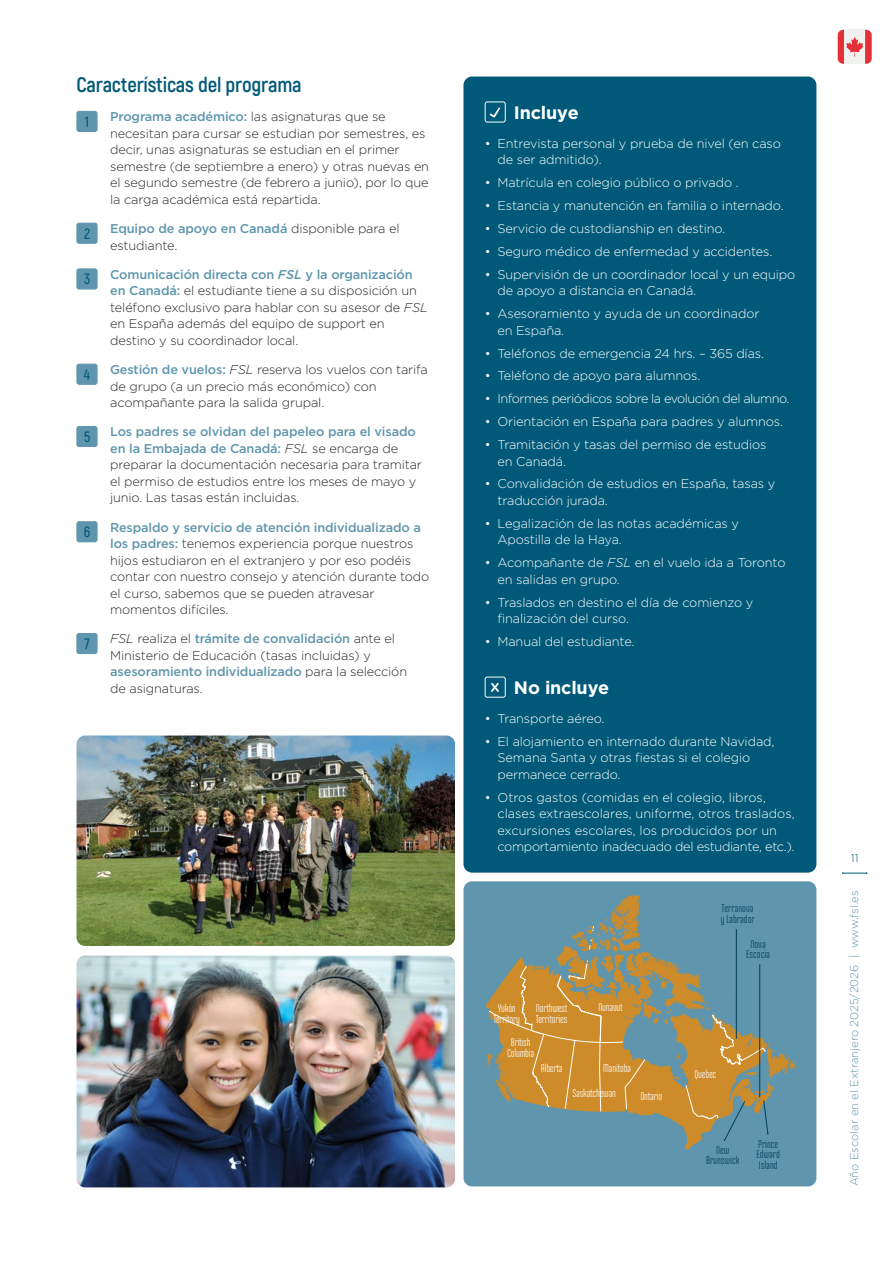
<style>
.page{position:relative;width:893px;height:1263px;background:#fff}
.page>*{position:absolute;margin:0;border:0;box-sizing:border-box;transform-origin:0 0}
.t1{font:700 21px "Akrobat";letter-spacing:-.01em;color:#005978}
.t2{font:700 18px "Gotham";letter-spacing:-.01em;color:#fff}
.t3{font:600 15px "Akrobat";color:#005978}
.t4{font:300 12.75px/16.5px "Gotham";letter-spacing:-.01em;color:#292829}
.t5{font:300 12.75px/16.5px "Gotham";letter-spacing:-.01em;color:#fff}
.t6{font:300 12.75px "Gotham";letter-spacing:-.04em;color:#fff}
.t7{font:11.25px/10.4px "Ando";letter-spacing:-.02em;color:#fff;text-align:center}
.t8{font:11.25px/10.4px "Ando";color:#013d5b}
.t9{font:300 11.25px "Gotham";color:#5f96ad}
.t10{font:300 11.25px "Gotham";color:#005978}
.s1{font-weight:500;color:#5f96ad}
.s2{font-weight:500;font-style:italic;color:#5f96ad}
.s3{font-style:italic}
</style>
<div class="page">
<svg style="left:842px;top:872px;width:25px;height:2px"></svg>
<img style="left:77px;top:735px;width:378px;height:211px">
<img style="left:77px;top:955px;width:378px;height:232px">
<div style="left:463px;top:881px;width:353px;height:305px;background:#5f96ad;border-radius:9px"></div>
<div style="left:77px;top:111px;width:20px;height:20px;background:#5f96ad;border-radius:2px"></div>
<div style="left:77px;top:111px;width:20px;height:21px;border:1px solid #5f96ad;border-radius:2px"></div>
<div style="left:77px;top:223px;width:20px;height:20px;background:#5f96ad;border-radius:2px"></div>
<div style="left:77px;top:223px;width:20px;height:21px;border:1px solid #5f96ad;border-radius:2px"></div>
<div style="left:77px;top:269px;width:20px;height:20px;background:#5f96ad;border-radius:2px"></div>
<div style="left:77px;top:268px;width:20px;height:21px;border:1px solid #5f96ad;border-radius:2px"></div>
<div style="left:77px;top:364px;width:20px;height:20px;background:#5f96ad;border-radius:2px"></div>
<div style="left:77px;top:364px;width:20px;height:21px;border:1px solid #5f96ad;border-radius:2px"></div>
<div style="left:77px;top:426px;width:20px;height:21px;background:#5f96ad;border-radius:2px"></div>
<div style="left:77px;top:426px;width:20px;height:21px;border:1px solid #5f96ad;border-radius:2px"></div>
<div style="left:77px;top:522px;width:20px;height:20px;background:#5f96ad;border-radius:2px"></div>
<div style="left:77px;top:521px;width:20px;height:21px;border:1px solid #5f96ad;border-radius:2px"></div>
<div style="left:77px;top:633px;width:20px;height:21px;background:#5f96ad;border-radius:2px"></div>
<div style="left:77px;top:633px;width:20px;height:21px;border:1px solid #5f96ad;border-radius:2px"></div>
<div style="left:463px;top:77px;width:353px;height:796px;background:#005978;border-radius:9px"></div>
<svg style="left:490px;top:107px;width:10px;height:10px"></svg>
<div style="left:485px;top:102px;width:21px;height:20px;border:1px solid #fff;border-radius:2px"></div>
<svg style="left:491px;top:683px;width:8px;height:9px"></svg>
<div style="left:485px;top:677px;width:21px;height:20px;border:1px solid #fff;border-radius:2px"></div>
<svg style="left:485px;top:894px;width:310px;height:255px"></svg>
<svg style="left:838px;top:30px;width:34px;height:34px"></svg>
<h1 class="t1" style="left:77px;top:72px;width:227px">Características del programa</h1>
<p class="t3" style="left:85px;top:112px;width:6px">1</p>
<p class="t4" style="left:110px;top:108px;width:321px"><span class="s1">Programa académico:</span> las asignaturas que se necesitan para cursar se estudian por semestres, es decir, unas asignaturas se estudian en el primer semestre (de septiembre a enero) y otras nuevas en el segundo semestre (de febrero a junio), por lo que la carga académica está repartida.</p>
<p class="t3" style="left:84px;top:224px;width:8px">2</p>
<p class="t4" style="left:110px;top:220px;width:291px"><span class="s1">Equipo de apoyo en Canadá</span> disponible para el estudiante.</p>
<p class="t3" style="left:84px;top:270px;width:8px">3</p>
<p class="t4" style="left:110px;top:266px;width:319px"><span class="s1">Comunicación directa con</span> <span class="s2">FSL</span> <span class="s1">y la organización en Canadá:</span> el estudiante tiene a su disposición un teléfono exclusivo para hablar con su asesor de <span class="s3">FSL </span>en España además del equipo de support en destino y su coordinador local.</p>
<p class="t3" style="left:84px;top:365px;width:8px">4</p>
<p class="t4" style="left:110px;top:361px;width:319px"><span class="s1">Gestión de vuelos:</span> <span class="s3">FSL</span> reserva los vuelos con tarifa de grupo (a un precio más económico) con acompañante para la salida grupal.</p>
<p class="t3" style="left:84px;top:428px;width:8px">5</p>
<p class="t4" style="left:110px;top:423px;width:314px"><span class="s1">Los padres se olvidan del papeleo para el visado en la Embajada de Canadá:</span> <span class="s3">FSL</span> se encarga de preparar la documentación necesaria para tramitar el permiso de estudios entre los meses de mayo y junio. Las tasas están incluidas.</p>
<p class="t3" style="left:84px;top:523px;width:8px">6</p>
<p class="t4" style="left:110px;top:519px;width:321px"><span class="s1">Respaldo y servicio de atención individualizado a los padres:</span> tenemos experiencia porque nuestros hijos estudiaron en el extranjero y por eso podéis contar con nuestro consejo y atención durante todo el curso, sabemos que se pueden atravesar momentos difíciles.</p>
<p class="t3" style="left:84px;top:635px;width:7px">7</p>
<p class="t4" style="left:110px;top:630px;width:299px"><span class="s3">FSL</span> realiza el <span class="s1">trámite de convalidación</span> ante el Ministerio de Educación (tasas incluidas) y <span class="s1">asesoramiento individualizado</span> para la selección de asignaturas.</p>
<h2 class="t2" style="left:514px;top:100px;width:66px">Incluye</h2>
<p class="t5" style="left:497px;top:135px;width:285px;text-indent:-13px">• Entrevista personal y prueba de nivel (en caso de ser admitido).</p>
<p class="t5" style="left:485px;top:174px;width:255px">• Matrícula en colegio público o privado .</p>
<p class="t5" style="left:485px;top:197px;width:300px">• Estancia y manutención en familia o internado.</p>
<p class="t5" style="left:485px;top:220px;width:242px">• Servicio de custodianship en destino.</p>
<p class="t5" style="left:485px;top:243px;width:289px">• Seguro médico de enfermedad y accidentes.</p>
<p class="t5" style="left:497px;top:266px;width:299px;text-indent:-13px">• Supervisión de un coordinador local y un equipo de apoyo a distancia en Canadá.</p>
<p class="t5" style="left:497px;top:305px;width:264px;text-indent:-13px">• Asesoramiento y ayuda de un coordinador en España.</p>
<p class="t5" style="left:485px;top:344px;width:281px">• Teléfonos de emergencia 24 hrs. – 365 días.</p>
<p class="t5" style="left:485px;top:367px;width:217px">• Teléfono de apoyo para alumnos.</p>
<p class="t6" style="left:485px;top:391px;width:306px">• Informes periódicos sobre la evolución del alumno.</p>
<p class="t5" style="left:485px;top:413px;width:300px">• Orientación en España para padres y alumnos.</p>
<p class="t5" style="left:497px;top:436px;width:271px;text-indent:-13px">• Tramitación y tasas del permiso de estudios en Canadá.</p>
<p class="t5" style="left:497px;top:475px;width:279px;text-indent:-13px">• Convalidación de estudios en España, tasas y traducción jurada.</p>
<p class="t5" style="left:497px;top:515px;width:243px;text-indent:-13px">• Legalización de las notas académicas y<br>Apostilla de la Haya.</p>
<p class="t5" style="left:497px;top:554px;width:289px;text-indent:-13px">• Acompañante de <span class="s3">FSL</span> en el vuelo ida a Toronto en salidas en grupo.</p>
<p class="t5" style="left:497px;top:593px;width:257px;text-indent:-13px">• Traslados en destino el día de comienzo y finalización del curso.</p>
<p class="t5" style="left:485px;top:633px;width:151px">• Manual del estudiante.</p>
<h2 class="t2" style="left:514px;top:675px;width:97px">No incluye</h2>
<p class="t5" style="left:485px;top:710px;width:121px">• Transporte aéreo.</p>
<p class="t5" style="left:497px;top:733px;width:278px;text-indent:-13px">• El alojamiento en internado durante Navidad,<br>Semana Santa y otras fiestas si el colegio permanece cerrado.</p>
<p class="t5" style="left:497px;top:789px;width:299px;text-indent:-13px">• Otros gastos (comidas en el colegio, libros, clases extraescolares, uniforme, otros traslados, excursiones escolares, los producidos por un comportamiento inadecuado del estudiante, etc.).</p>
<p class="t8" style="left:721px;top:903px;width:36px">Terranova y Labrador</p>
<p class="t7" style="left:493px;top:1003px;width:28px">Yukón<br>Territory</p>
<p class="t7" style="left:598px;top:1002px;width:26px">Nunavut</p>
<p class="t7" style="left:603px;top:1063px;width:29px">Manitoba</p>
<p class="t7" style="left:573px;top:1088px;width:45px">Saskatchewan</p>
<p class="t7" style="left:536px;top:1003px;width:33px;text-align:left">Northwest<br>Territories</p>
<p class="t7" style="left:507px;top:1037px;width:28px">British<br>Columbia</p>
<p class="t7" style="left:541px;top:1063px;width:23px">Alberta</p>
<p class="t7" style="left:640px;top:1091px;width:23px">Ontario</p>
<p class="t8" style="left:746px;top:939px;width:25px;text-align:center">Nova<br>Escocia</p>
<p class="t7" style="left:694px;top:1068px;width:23px">Quebec</p>
<p class="t8" style="left:706px;top:1145px;width:35px;text-align:center">New<br>Brunswick</p>
<p class="t8" style="left:756px;top:1139px;width:25px">Prince<br>Edward<br>Island</p>
<p class="t10" style="left:851px;top:851px;width:9px">11</p>
<p class="t9" style="left:847px;top:1186px;width:297px;rotate:-90deg">Año Escolar en el Extranjero 2025/2026 | www.fsl.es</p>
</div>
